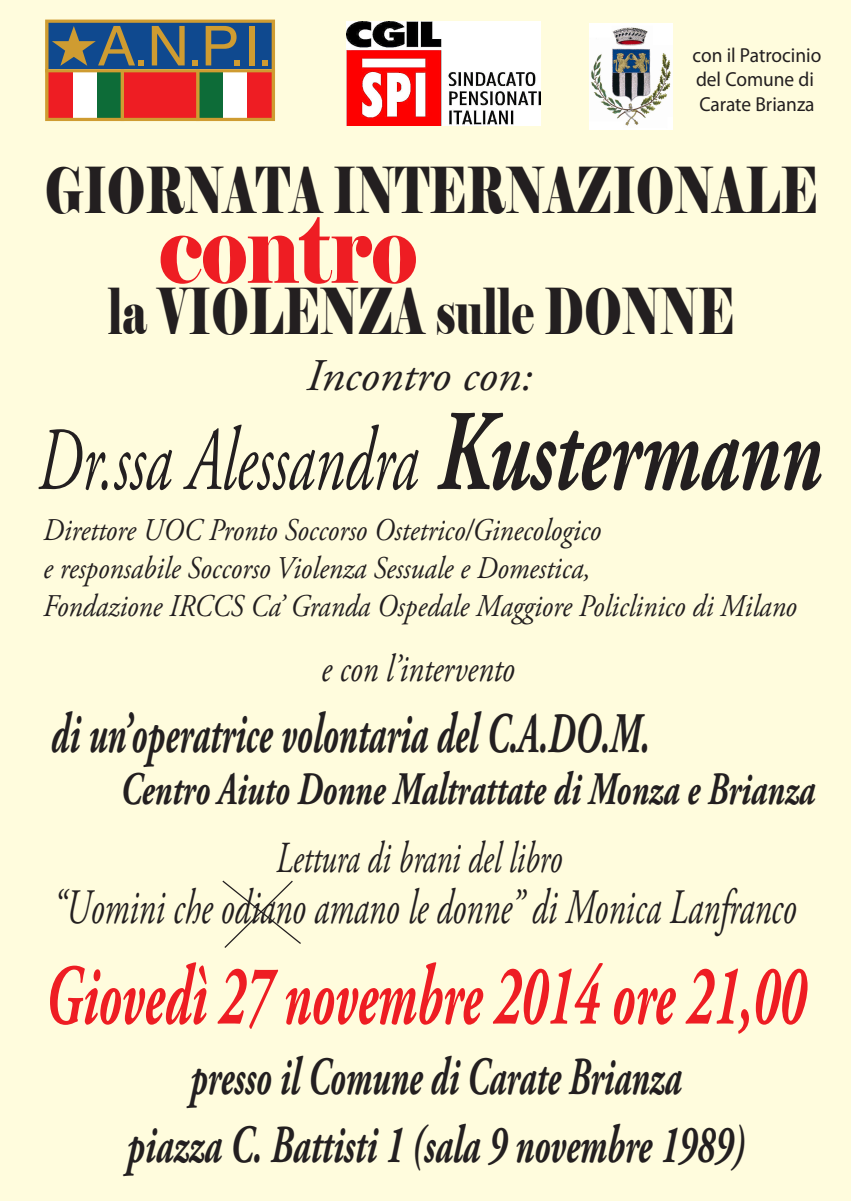
<style>
.page{position:relative;width:851px;height:1202px;background:#fff}
.page>*{position:absolute;margin:0;border:0;box-sizing:border-box;transform-origin:0 0}
.t1{font:97.6px "Elephant";color:#ee1d23;scale:.82 1}
.t2{font:italic 90px "Adobe Garamond Pro";color:#231f20;scale:.67 1}
.t3{font:italic 700 85.6px "Adobe Garamond Pro";color:#ee1d23;scale:.59 1}
.t4{font:63.2px "Elephant";color:#231f20;scale:.68 1}
.t5{font:63.2px "Elephant";color:#231f20;scale:.67 1}
.t6{font:italic 700 57.2px "Adobe Garamond Pro";color:#231f20;scale:.61 1}
.t7{font:55px "Helvetica";color:#cf9c31;scale:1.05 1}
.t8{font:italic 700 53.6px/68.4px "Adobe Garamond Pro";color:#231f20;text-align:center;scale:.63 1}
.t9{font:italic 49.4px "Adobe Garamond Pro";color:#231f20;scale:.68 1}
.t10{font:italic 700 46.4px "Adobe Garamond Pro";color:#231f20;scale:.69 1}
.t11{font:italic 45.2px "Adobe Garamond Pro";color:#231f20;scale:1.04 1}
.t12{font:italic 44.2px "Adobe Garamond Pro";color:#231f20;scale:.7 1}
.t13{font:italic 39px "Adobe Garamond Pro";color:#231f20;scale:.79 1}
.t14{font:italic 31.6px/37.8px "Adobe Garamond Pro";color:#231f20;scale:.88 1}
.t15{font:20.2px/24.4px "Myriad Pro";color:#231f20;scale:.95 1}
.s1{font-weight:700;font-size:114.8px}
</style>
<div class="page">
<div style="left:0;top:0;width:850px;height:1201px;background:#fffcdd"></div>
<svg style="left:45px;top:20px;width:230px;height:101px;background:#745d6c"></svg>
<hr style="left:45px;top:69px;width:230px;height:3px;background:#cf9c31">
<hr style="left:121px;top:70px;width:3px;height:51px;background:#cf9c31">
<hr style="left:196px;top:70px;width:3px;height:51px;background:#cf9c31">
<img style="left:346px;top:22px;width:194px;height:103px">
<img style="left:589px;top:24px;width:83px;height:106px">
<svg style="left:222px;top:880px;width:79px;height:68px"></svg>
<h3 class="t7" style="left:97px;top:4px;width:169px">A.N.P.I.</h3>
<p class="t15" style="left:692px;top:43px;width:137px">con il Patrocinio del Comune di<br>Carate Brianza</p>
<h3 class="t4" style="left:45px;top:151px;width:1138px">GIORNATA INTERNAZIONALE</h3>
<h1 class="t1" style="left:159px;top:187px;width:316px">contro</h1>
<h3 class="t5" style="left:108px;top:271px;width:936px">la VIOLENZA sulle DONNE</h3>
<h3 class="t11" style="left:306px;top:349px;width:219px">Incontro con:</h3>
<h2 class="t2" style="left:38px;top:406px;width:1171px">Dr.ssa Alessandra <span class="s1">Kustermann</span></h2>
<p class="t14" style="left:43px;top:512px;width:858px">Direttore UOC Pronto Soccorso Ostetrico/Ginecologico<br>e responsabile Soccorso Violenza Sessuale e Domestica,<br>Fondazione IRCCS Ca’ Granda Ospedale Maggiore Policlinico di Milano</p>
<p class="t13" style="left:321px;top:645px;width:246px">e con l’intervento</p>
<h3 class="t6" style="left:51px;top:701px;width:982px">di un’operatrice volontaria del C.A.DO.M.</h3>
<h3 class="t10" style="left:120px;top:762px;width:1008px">Centro Aiuto Donne Maltrattate di Monza e Brianza</h3>
<h3 class="t12" style="left:276px;top:832px;width:410px">Lettura di brani del libro</h3>
<h3 class="t9" style="left:53px;top:878px;width:1094px">“Uomini che odiano amano le donne” di Monica Lanfranco</h3>
<h3 class="t3" style="left:45px;top:947px;width:1289px">Giovedì 27 novembre 2014 ore 21,00</h3>
<h3 class="t8" style="left:127px;top:1043px;width:982px">presso il Comune di Carate Brianza<br>piazza C. Battisti 1 (sala 9 novembre 1989)</h3>
</div>
